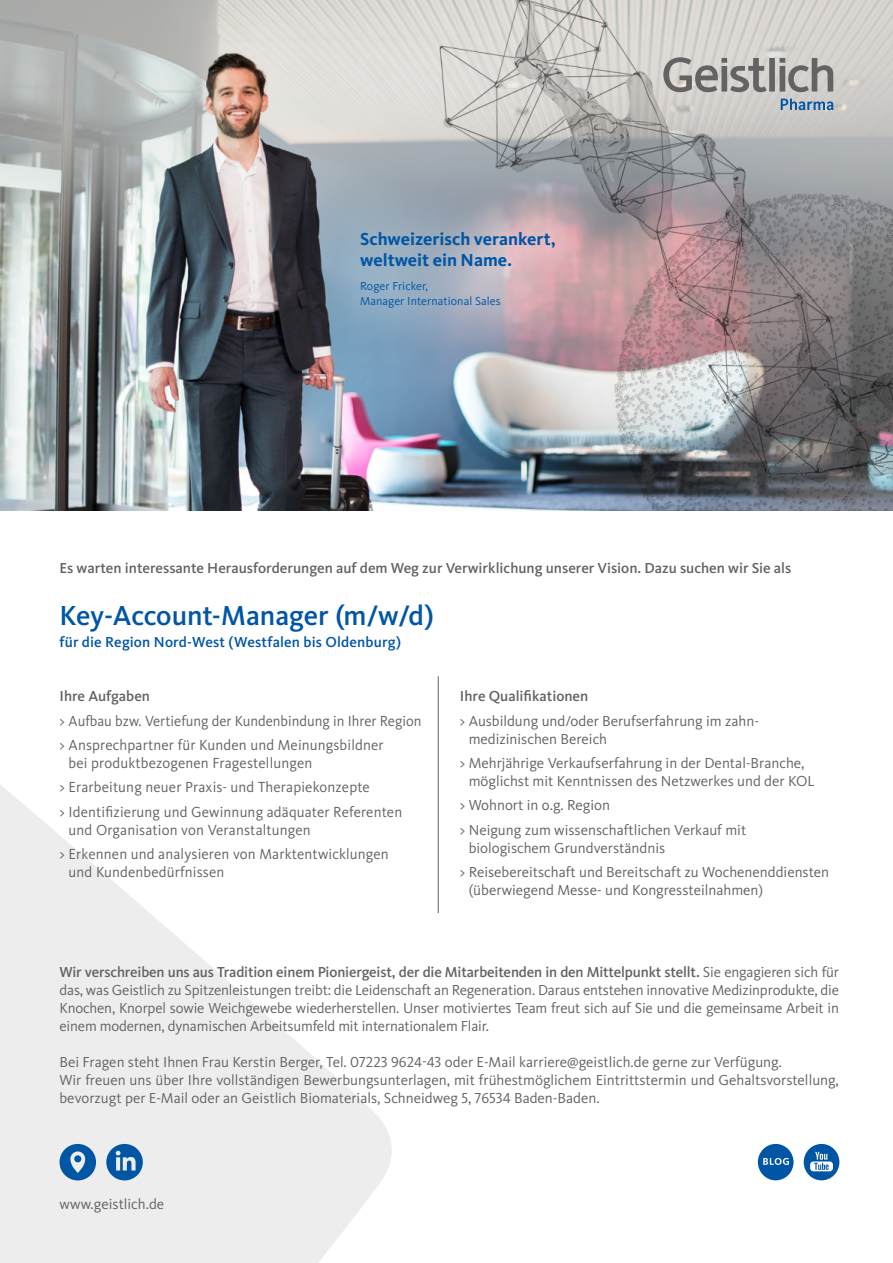
<style>
.page{position:relative;width:893px;height:1263px;background:#fff}
.page>*{position:absolute;margin:0;border:0;box-sizing:border-box;transform-origin:0 0}
.t1{font:500 28.5px "Kievit OT";letter-spacing:-.005em;color:#0056a4}
.t2{font:700 18px/21px "Kievit Pro";color:#0056a4}
.t3{font:15.15px/24.5px "Kievit OT";letter-spacing:.01em;color:#646363}
.t4{font:15px/18px "Kievit OT";color:#646363}
.t5{font:500 15px "Kievit OT";color:#646363}
.t6{font:500 15px "Kievit OT";letter-spacing:.01em;color:#0056a4}
.t7{font:12px/15px "Kievit Pro";letter-spacing:.005em;color:#0056a4}
.s1{font-weight:500}
</style>
<div class="page">
<svg style="left:0;top:510px;width:392px;height:753px"></svg>
<svg style="left:106px;top:1144px;width:37px;height:36px"></svg>
<svg style="left:60px;top:1144px;width:36px;height:36px"></svg>
<svg style="left:804px;top:1144px;width:35px;height:36px"></svg>
<svg style="left:758px;top:1144px;width:35px;height:36px"></svg>
<hr style="left:438px;top:676px;width:1px;height:237px;background:#646363">
<img style="left:0;top:0;width:360px;height:510px">
<div style="left:305px;top:178px;width:303px;height:183px;background:#fff;opacity:.25"></div>
<img style="left:360px;top:0;width:533px;height:510px">
<p class="t2" style="left:360px;top:229px;width:197px">Schweizerisch verankert, weltweit ein Name.</p>
<p class="t7" style="left:360px;top:278px;width:142px">Roger Fricker,<br>Manager International Sales</p>
<p class="t5" style="left:60px;top:559px;width:733px">Es warten interessante Herausforderungen auf dem Weg zur Verwirklichung unserer Vision. Dazu suchen wir Sie als</p>
<h1 class="t1" style="left:60px;top:598px;width:376px">Key-Account-Manager (m/w/d)</h1>
<p class="t6" style="left:60px;top:633px;width:343px">für die Region Nord-West (Westfalen bis Oldenburg)</p>
<p class="t5" style="left:60px;top:687px;width:92px">Ihre Aufgaben</p>
<p class="t3" style="left:60px;top:708px;width:363px">&gt; Aufbau bzw. Vertiefung der Kundenbindung in Ihrer Region &gt; Ansprechpartner für Kunden und Meinungsbildner</p>
<p class="t3" style="left:60px;top:750px;width:344px;text-indent:9px">bei produktbezogenen Fragestellungen<br>&gt; Erarbeitung neuer Praxis- und Therapiekonzepte<br>&gt; Identifizierung und Gewinnung adäquater Referenten</p>
<p class="t3" style="left:60px;top:817px;width:331px;text-indent:9px">und Organisation von Veranstaltungen<br>&gt; Erkennen und analysieren von Marktentwicklungen</p>
<p class="t3" style="left:69px;top:860px;width:157px">und Kundenbedürfnissen</p>
<p class="t5" style="left:460px;top:687px;width:130px">Ihre Qualifikationen</p>
<p class="t4" style="left:469px;top:711px;width:290px;text-indent:-9px">&gt; Ausbildung und/oder Berufserfahrung im zahn&shy;medizinischen Bereich</p>
<p class="t4" style="left:469px;top:754px;width:347px;text-indent:-9px">&gt; Mehrjährige Verkaufserfahrung in der Dental-Branche, möglichst mit Kenntnissen des Netzwerkes und der KOL</p>
<p class="t4" style="left:460px;top:793px;width:288px;line-height:24.3px">&gt; Wohnort in o.g. Region<br>&gt; Neigung zum wissenschaftlichen Verkauf mit</p>
<p class="t4" style="left:460px;top:835px;width:371px;line-height:24.3px;text-indent:9px">biologischem Grundverständnis<br>&gt; Reisebereitschaft und Bereitschaft zu Wochenenddiensten</p>
<p class="t4" style="left:469px;top:881px;width:296px">(überwiegend Messe- und Kongressteilnahmen)</p>
<p class="t4" style="left:60px;top:963px;width:781px;text-align:justify"><span class="s1">Wir verschreiben uns aus Tradition einem Pioniergeist, der die Mitarbeitenden in den Mittelpunkt stellt.</span> Sie engagieren sich für das, was Geistlich zu Spitzenleistungen treibt: die Leidenschaft an Regeneration. Daraus entstehen innovative Medizinprodukte, die Knochen, Knorpel sowie Weichgewebe wiederherstellen. Unser motiviertes Team freut sich auf Sie und die gemeinsame Arbeit in einem modernen, dynamischen Arbeitsumfeld mit internationalem Flair.</p>
<p class="t4" style="left:60px;top:1053px;width:781px">Bei Fragen steht Ihnen Frau Kerstin Berger, Tel. 07223 9624-43 oder E-Mail karriere@geistlich.de gerne zur Verfügung.<br>Wir freuen uns über Ihre vollständigen Bewerbungsunterlagen, mit frühestmöglichem Eintrittstermin und Gehaltsvorstellung, bevorzugt per E-Mail oder an Geistlich Biomaterials, Schneidweg 5, 76534 Baden-Baden.</p>
<p class="t4" style="left:60px;top:1195px;width:106px">www.geistlich.de</p>
</div>
